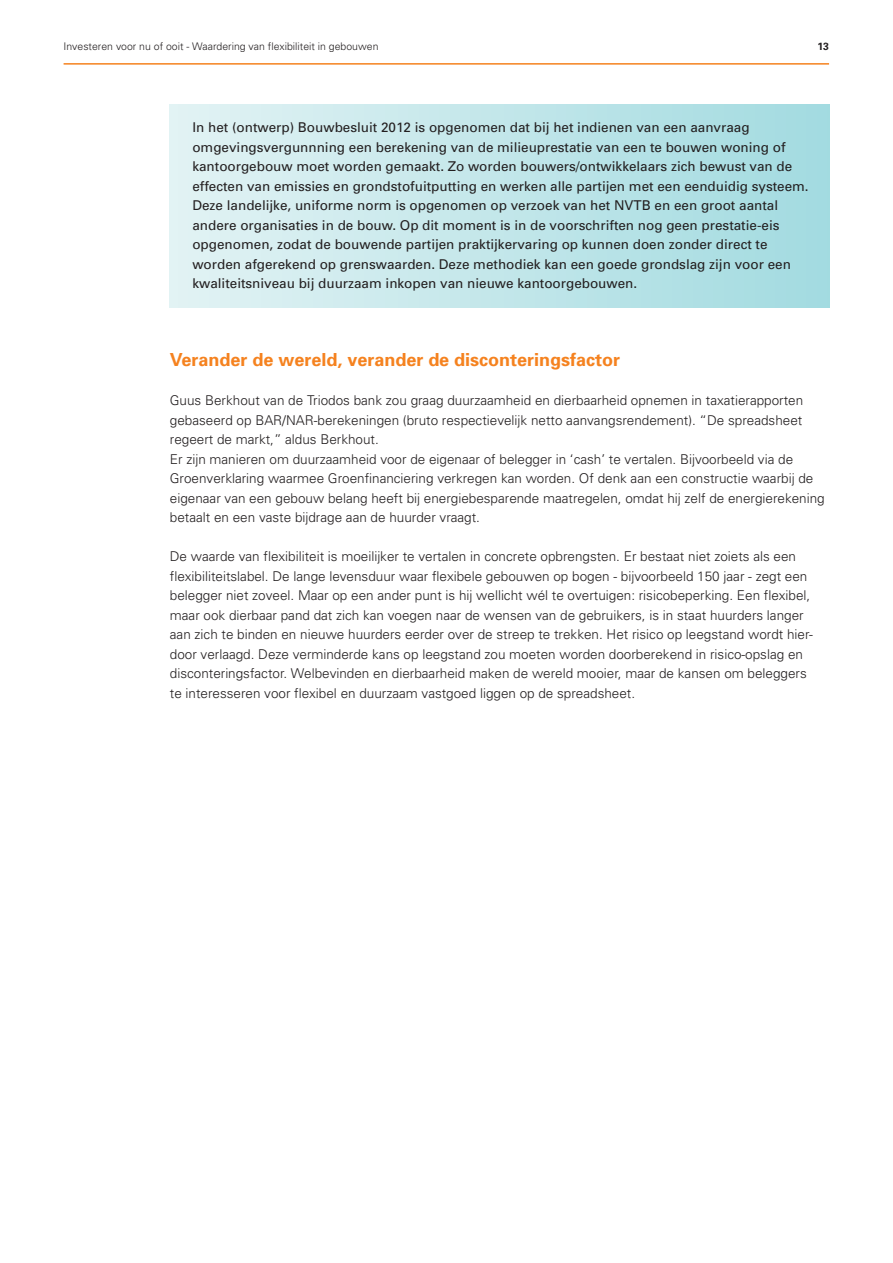
<style>
.page{position:relative;width:893px;height:1263px;background:#fff}
.page>*{position:absolute;margin:0;border:0;box-sizing:border-box;transform-origin:0 0}
.t1{font:700 18px "Univers";color:#f5821f}
.t2{font:300 13.5px/19.5px "Univers";color:#231f20}
.t3{font:13.5px/19.5px "Univers";color:#231f20}
.t4{font:300 10.5px "Univers";color:#231f20}
.t5{font:700 10.5px "Univers";color:#231f20}
</style>
<div class="page">
<hr style="left:64px;top:63px;width:765px;height:2px;background:#f5821f">
<div style="left:170px;top:105px;width:659px;height:203px;background:linear-gradient(to right,#e2f3f4,#a2dbe0)"></div>
<p class="t4" style="left:64px;top:43px;width:316px">Investeren voor nu of ooit - Waardering van flexibiliteit in gebouwen</p>
<p class="t5" style="left:817px;top:43px;width:13px">13</p>
<p class="t3" style="left:192px;top:119px;width:618px">In het (ontwerp) Bouwbesluit 2012 is opgenomen dat bij het indienen van een aanvraag omgevingsvergunnning een berekening van de milieuprestatie van een te bouwen woning of kantoorgebouw moet worden gemaakt. Zo worden bouwers/ontwikkelaars zich bewust van de effecten van emissies en grondstofuitputting en werken alle partijen met een eenduidig systeem.<br>Deze landelijke, uniforme norm is opgenomen op verzoek van het NVTB en een groot aantal andere organisaties in de bouw. Op dit moment is in de voorschriften nog geen prestatie-eis opgenomen, zodat de bouwende partijen praktijkervaring op kunnen doen zonder direct te worden afgerekend op grenswaarden. Deze methodiek kan een goede grondslag zijn voor een kwaliteitsniveau bij duurzaam inkopen van nieuwe kantoorgebouwen.</p>
<h1 class="t1" style="left:170px;top:353px;width:452px">Verander de wereld, verander de disconteringsfactor</h1>
<p class="t2" style="left:170px;top:392px;width:656px">Guus Berkhout van de Triodos bank zou graag duurzaamheid en dierbaarheid opnemen in taxatierapporten gebaseerd op BAR/NAR-berekeningen (bruto respectievelijk netto aanvangsrendement). “De spreadsheet regeert de markt,” aldus Berkhout.<br>Er zijn manieren om duurzaamheid voor de eigenaar of belegger in ‘cash’ te vertalen. Bijvoorbeeld via de Groenverklaring waarmee Groenfinanciering verkregen kan worden. Of denk aan een constructie waarbij de eigenaar van een gebouw belang heeft bij energiebesparende maatregelen, omdat hij zelf de energierekening betaalt en een vaste bijdrage aan de huurder vraagt.</p>
<p class="t2" style="left:170px;top:548px;width:644px">De waarde van flexibiliteit is moeilijker te vertalen in concrete opbrengsten. Er bestaat niet zoiets als een flexibiliteitslabel. De lange levensduur waar flexibele gebouwen op bogen - bijvoorbeeld 150 jaar - zegt een belegger niet zoveel. Maar op een ander punt is hij wellicht wél te overtuigen: risicobeperking. Een flexibel, maar ook dierbaar pand dat zich kan voegen naar de wensen van de gebruikers, is in staat huurders langer aan zich te binden en nieuwe huurders eerder over de streep te trekken. Het risico op leegstand wordt hier&shy;door verlaagd. Deze verminderde kans op leegstand zou moeten worden doorberekend in risico-opslag en disconteringsfactor. Welbevinden en dierbaarheid maken de wereld mooier, maar de kansen om beleggers te interesseren voor flexibel en duurzaam vastgoed liggen op de spreadsheet.</p>
</div>
